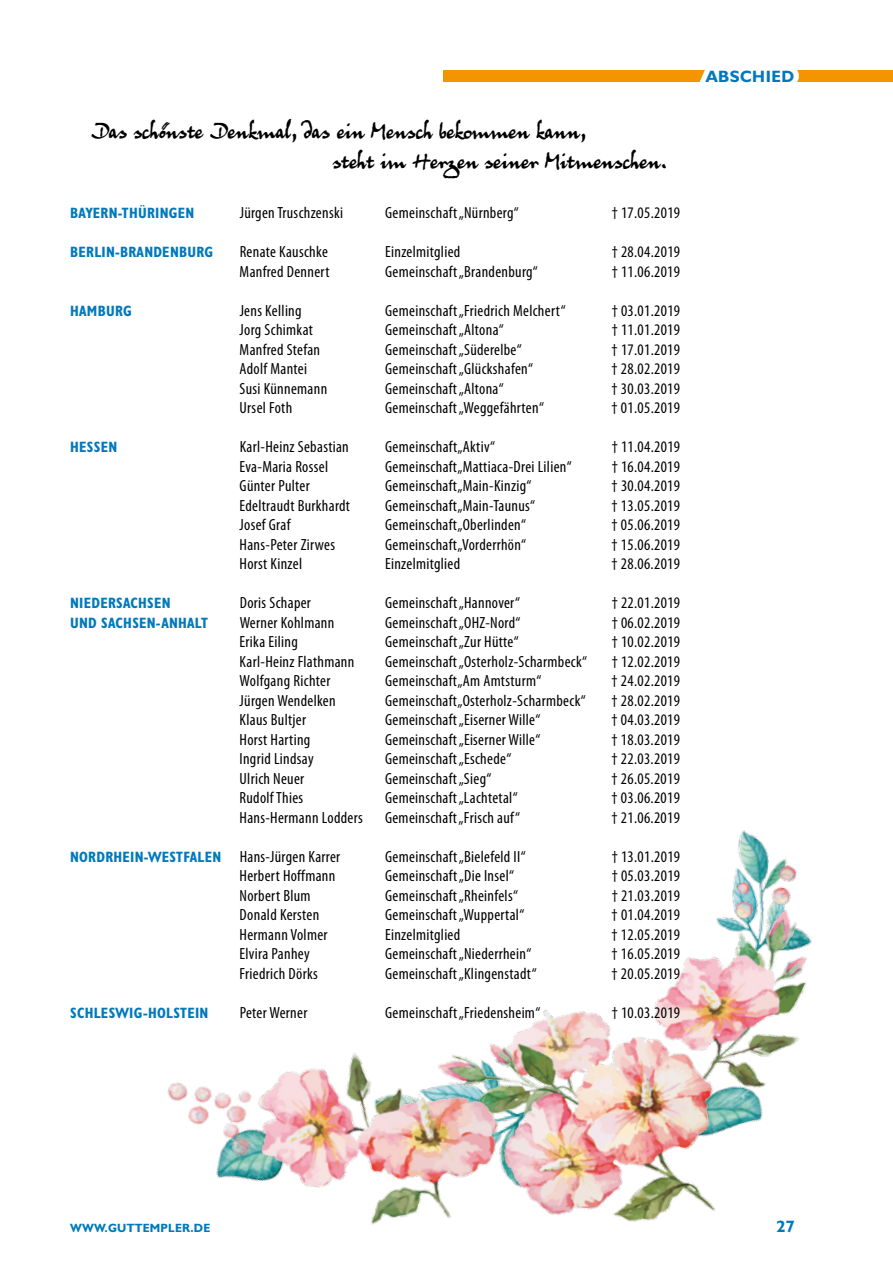
<style>
.page{position:relative;width:893px;height:1263px;background:#fff}
.page>*{position:absolute;margin:0;border:0;box-sizing:border-box;transform-origin:0 0}
.t1{font:25.5px/30px "Juergen";color:#000}
.t2{font:700 16.5px "Humanist 521 BT";letter-spacing:.03em;color:#0079bc}
.t3{font:condensed 16.2px "Myriad Pro";letter-spacing:.02em;color:#000}
.t4{font:700 condensed 15px "Humanist 521 BT";letter-spacing:.02em;color:#0079bc}
.t5{font:700 12px "Humanist 521 BT";letter-spacing:.02em;color:#0079bc}
.s1{font-family:"Myriad Pro";font-weight:400;font-size:16.2px;color:#000}
</style>
<div class="page">
<div style="left:443px;top:70px;width:450px;height:12px;background:#f49500"></div>
<svg style="left:699px;top:70px;width:100px;height:12px"></svg>
<img style="left:167px;top:1082px;width:60px;height:96px">
<img style="left:739px;top:830px;width:18px;height:9px">
<img style="left:716px;top:917px;width:96px;height:131px">
<img style="left:533px;top:938px;width:251px;height:284px">
<img style="left:227px;top:1025px;width:306px;height:200px">
<img style="left:724px;top:839px;width:78px;height:83px">
<h1 class="t1" style="left:333px;top:116px;width:336px;text-indent:-242px">Das schönste Denkmal, das ein Mensch bekommen kann,<br>steht im Herzen seiner Mitmenschen.</h1>
<p class="t4" style="left:70px;top:204px;width:126px">BAYERN-THÜRINGEN</p>
<p class="t3" style="left:240px;top:203px;width:105px">Jürgen Truschzenski</p>
<p class="t3" style="left:385px;top:203px;width:135px">Gemeinschaft „Nürnberg“</p>
<p class="t3" style="left:612px;top:203px;width:70px">† 17.05.2019</p>
<p class="t4" style="left:70px;top:243px;width:145px">BERLIN-BRANDENBURG</p>
<p class="t3" style="left:240px;top:242px;width:90px">Renate Kauschke</p>
<p class="t3" style="left:385px;top:242px;width:77px">Einzelmitglied</p>
<p class="t3" style="left:612px;top:242px;width:70px">† 28.04.2019</p>
<p class="t3" style="left:240px;top:261px;width:91px">Manfred Dennert</p>
<p class="t3" style="left:385px;top:261px;width:154px">Gemeinschaft „Brandenburg“</p>
<p class="t3" style="left:612px;top:261px;width:70px">† 11.06.2019</p>
<p class="t4" style="left:70px;top:301px;width:63px">HAMBURG</p>
<p class="t3" style="left:240px;top:300px;width:63px">Jens Kelling</p>
<p class="t3" style="left:385px;top:300px;width:182px">Gemeinschaft „Friedrich Melchert“</p>
<p class="t3" style="left:612px;top:300px;width:70px">† 03.01.2019</p>
<p class="t3" style="left:240px;top:320px;width:75px">Jorg Schimkat</p>
<p class="t3" style="left:385px;top:320px;width:120px">Gemeinschaft „Altona“</p>
<p class="t3" style="left:612px;top:320px;width:70px">† 11.01.2019</p>
<p class="t3" style="left:240px;top:339px;width:82px">Manfred Stefan</p>
<p class="t3" style="left:385px;top:339px;width:138px">Gemeinschaft „Süderelbe“</p>
<p class="t3" style="left:612px;top:339px;width:70px">† 17.01.2019</p>
<p class="t3" style="left:240px;top:359px;width:69px">Adolf Mantei</p>
<p class="t3" style="left:385px;top:359px;width:149px">Gemeinschaft „Glückshafen“</p>
<p class="t3" style="left:612px;top:359px;width:70px">† 28.02.2019</p>
<p class="t3" style="left:240px;top:378px;width:89px">Susi Künnemann</p>
<p class="t3" style="left:385px;top:378px;width:120px">Gemeinschaft „Altona“</p>
<p class="t3" style="left:612px;top:378px;width:70px">† 30.03.2019</p>
<p class="t3" style="left:240px;top:398px;width:54px">Ursel Foth</p>
<p class="t3" style="left:385px;top:398px;width:160px">Gemeinschaft „Weggefährten“</p>
<p class="t3" style="left:612px;top:398px;width:70px">† 01.05.2019</p>
<p class="t4" style="left:70px;top:438px;width:48px">HESSEN</p>
<p class="t3" style="left:240px;top:437px;width:111px">Karl-Heinz Sebastian</p>
<p class="t3" style="left:385px;top:437px;width:111px">Gemeinschaft„Aktiv“</p>
<p class="t3" style="left:612px;top:437px;width:70px">† 11.04.2019</p>
<p class="t3" style="left:240px;top:456px;width:90px">Eva-Maria Rossel</p>
<p class="t3" style="left:385px;top:456px;width:188px">Gemeinschaft„Mattiaca-Drei Lilien“</p>
<p class="t3" style="left:612px;top:456px;width:70px">† 16.04.2019</p>
<p class="t3" style="left:240px;top:476px;width:72px">Günter Pulter</p>
<p class="t3" style="left:385px;top:476px;width:148px">Gemeinschaft„Main-Kinzig“</p>
<p class="t3" style="left:612px;top:476px;width:70px">† 30.04.2019</p>
<p class="t3" style="left:240px;top:495px;width:112px">Edeltraudt Burkhardt</p>
<p class="t3" style="left:385px;top:495px;width:152px">Gemeinschaft„Main-Taunus“</p>
<p class="t3" style="left:612px;top:495px;width:70px">† 13.05.2019</p>
<p class="t3" style="left:240px;top:515px;width:52px">Josef Graf</p>
<p class="t3" style="left:385px;top:515px;width:142px">Gemeinschaft„Oberlinden“</p>
<p class="t3" style="left:612px;top:515px;width:70px">† 05.06.2019</p>
<p class="t3" style="left:240px;top:534px;width:97px">Hans-Peter Zirwes</p>
<p class="t3" style="left:385px;top:534px;width:143px">Gemeinschaft„Vorderrhön“</p>
<p class="t3" style="left:612px;top:534px;width:70px">† 15.06.2019</p>
<p class="t3" style="left:240px;top:554px;width:64px">Horst Kinzel</p>
<p class="t3" style="left:385px;top:554px;width:77px">Einzelmitglied</p>
<p class="t3" style="left:612px;top:554px;width:70px">† 28.06.2019</p>
<p class="t4" style="left:70px;top:594px;width:102px">NIEDERSACHSEN</p>
<p class="t3" style="left:240px;top:593px;width:73px">Doris Schaper</p>
<p class="t3" style="left:385px;top:593px;width:137px">Gemeinschaft „Hannover“</p>
<p class="t3" style="left:612px;top:593px;width:70px">† 22.01.2019</p>
<p class="t4" style="left:70px;top:613px;width:138px">UND SACHSEN-ANHALT</p>
<p class="t3" style="left:240px;top:612px;width:96px">Werner Kohlmann</p>
<p class="t3" style="left:385px;top:612px;width:137px">Gemeinschaft „OHZ-Nord“</p>
<p class="t3" style="left:612px;top:612px;width:70px">† 06.02.2019</p>
<p class="t3" style="left:240px;top:632px;width:60px">Erika Eiling</p>
<p class="t3" style="left:385px;top:632px;width:135px">Gemeinschaft „Zur Hütte“</p>
<p class="t3" style="left:612px;top:632px;width:70px">† 10.02.2019</p>
<p class="t3" style="left:240px;top:651px;width:116px">Karl-Heinz Flathmann</p>
<p class="t3" style="left:385px;top:651px;width:203px">Gemeinschaft „Osterholz-Scharmbeck“</p>
<p class="t3" style="left:612px;top:651px;width:70px">† 12.02.2019</p>
<p class="t3" style="left:240px;top:671px;width:92px">Wolfgang Richter</p>
<p class="t3" style="left:385px;top:671px;width:158px">Gemeinschaft„Am Amtsturm“</p>
<p class="t3" style="left:612px;top:671px;width:70px">† 24.02.2019</p>
<p class="t3" style="left:240px;top:690px;width:98px">Jürgen Wendelken</p>
<p class="t3" style="left:385px;top:690px;width:202px">Gemeinschaft„Osterholz-Scharmbeck“</p>
<p class="t3" style="left:612px;top:690px;width:70px">† 28.02.2019</p>
<p class="t3" style="left:240px;top:710px;width:68px">Klaus Bultjer</p>
<p class="t3" style="left:385px;top:710px;width:157px">Gemeinschaft „Eiserner Wille“</p>
<p class="t3" style="left:612px;top:710px;width:70px">† 04.03.2019</p>
<p class="t3" style="left:240px;top:729px;width:72px">Horst Harting</p>
<p class="t3" style="left:385px;top:729px;width:157px">Gemeinschaft „Eiserner Wille“</p>
<p class="t3" style="left:612px;top:729px;width:70px">† 18.03.2019</p>
<p class="t3" style="left:240px;top:749px;width:76px">Ingrid Lindsay</p>
<p class="t3" style="left:385px;top:749px;width:128px">Gemeinschaft „Eschede“</p>
<p class="t3" style="left:612px;top:749px;width:70px">† 22.03.2019</p>
<p class="t3" style="left:240px;top:768px;width:66px">Ulrich Neuer</p>
<p class="t3" style="left:385px;top:768px;width:108px">Gemeinschaft „Sieg“</p>
<p class="t3" style="left:612px;top:768px;width:70px">† 26.05.2019</p>
<p class="t3" style="left:240px;top:788px;width:65px">Rudolf Thies</p>
<p class="t3" style="left:385px;top:788px;width:134px">Gemeinschaft „Lachtetal“</p>
<p class="t3" style="left:611px;top:788px;width:70px">† 03.06.2019</p>
<p class="t3" style="left:239px;top:807px;width:125px">Hans-Hermann Lodders</p>
<p class="t3" style="left:385px;top:807px;width:137px">Gemeinschaft „Frisch auf“</p>
<p class="t3" style="left:611px;top:807px;width:70px">† 21.06.2019</p>
<p class="t4" style="left:70px;top:847px;width:272px">NORDRHEIN-WESTFALEN <span class="s1">Hans-Jürgen Karrer</span></p>
<p class="t3" style="left:385px;top:846px;width:142px">Gemeinschaft „Bielefeld II“</p>
<p class="t3" style="left:612px;top:846px;width:70px">† 13.01.2019</p>
<p class="t3" style="left:240px;top:866px;width:97px">Herbert Hoffmann</p>
<p class="t3" style="left:385px;top:866px;width:130px">Gemeinschaft „Die Insel“</p>
<p class="t3" style="left:612px;top:866px;width:70px">† 05.03.2019</p>
<p class="t3" style="left:240px;top:885px;width:73px">Norbert Blum</p>
<p class="t3" style="left:385px;top:885px;width:134px">Gemeinschaft „Rheinfels“</p>
<p class="t3" style="left:612px;top:885px;width:70px">† 21.03.2019</p>
<p class="t3" style="left:240px;top:905px;width:81px">Donald Kersten</p>
<p class="t3" style="left:385px;top:905px;width:141px">Gemeinschaft „Wuppertal“</p>
<p class="t3" style="left:612px;top:905px;width:70px">† 01.04.2019</p>
<p class="t3" style="left:240px;top:924px;width:90px">Hermann Volmer</p>
<p class="t3" style="left:385px;top:924px;width:77px">Einzelmitglied</p>
<p class="t3" style="left:612px;top:924px;width:70px">† 12.05.2019</p>
<p class="t3" style="left:240px;top:944px;width:72px">Elvira Panhey</p>
<p class="t3" style="left:385px;top:944px;width:148px">Gemeinschaft „Niederrhein“</p>
<p class="t3" style="left:612px;top:944px;width:70px">† 16.05.2019</p>
<p class="t3" style="left:240px;top:963px;width:80px">Friedrich Dörks</p>
<p class="t3" style="left:385px;top:963px;width:153px">Gemeinschaft „Klingenstadt“</p>
<p class="t3" style="left:612px;top:963px;width:70px">† 20.05.2019</p>
<p class="t4" style="left:70px;top:1003px;width:140px">SCHLESWIG-HOLSTEIN</p>
<p class="t3" style="left:240px;top:1002px;width:69px">Peter Werner</p>
<p class="t3" style="left:385px;top:1002px;width:157px">Gemeinschaft „Friedensheim“</p>
<p class="t3" style="left:612px;top:1002px;width:70px">† 10.03.2019</p>
<p class="t2" style="left:740px;top:66px;width:54px">CHIED</p>
<p class="t2" style="left:706px;top:66px;width:93px">ABSFORUT</p>
<p class="t5" style="left:70px;top:1221px;width:142px">WWW.GUTTEMPLER.DE</p>
<p class="t2" style="left:776px;top:1216px;width:20px">27</p>
</div>
